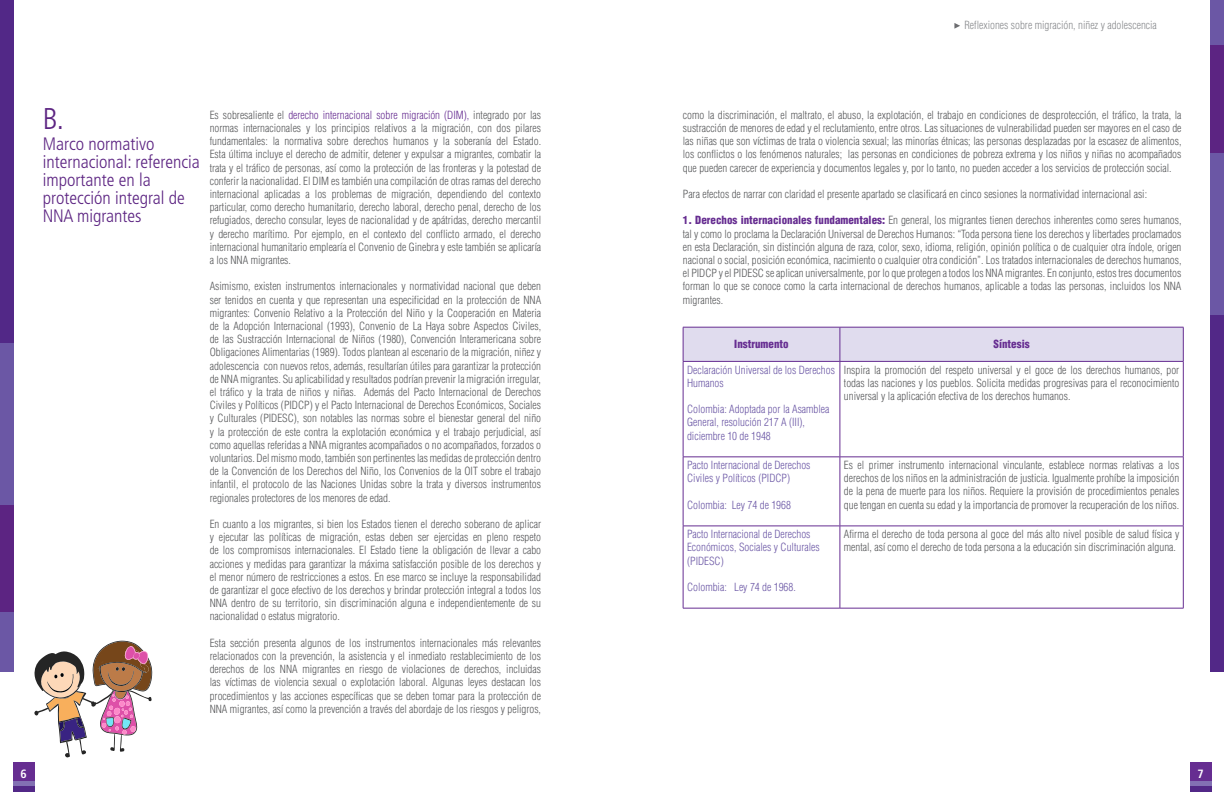
<style>
.page{position:relative;width:1224px;height:792px;background:#fff}
.page>*{position:absolute;margin:0;border:0;box-sizing:border-box;transform-origin:0 0}
.t1{font:300 condensed 30px "Frutiger";color:#5c2482}
.t2{font:300 condensed 18px/18px "Frutiger";color:#5c2482}
.t3{font:700 condensed 12px "Frutiger";color:#fff}
.t4{font:300 condensed 11px/13.2px "Helvetica";color:#58595b;text-align:justify}
.t5{font:300 condensed 11px/13.2px "Helvetica";color:#6b57a5}
.t6{font:300 condensed 11px "Helvetica";color:#888a8d}
.t7{font:900 condensed 11px "Helvetica";color:#662d91}
.s1{font-weight:900;color:#662d91}
.s2{color:#662d91}
</style>
<div class="page">
<div style="left:1210px;top:315px;width:14px;height:357px;background:#522887"></div>
<div style="left:1210px;top:153px;width:14px;height:162px;background:#6b57a5"></div>
<div style="left:1210px;top:45px;width:14px;height:108px;background:#5c2482"></div>
<div style="left:1210px;top:0;width:14px;height:45px;background:#6b57a5"></div>
<div style="left:1190px;top:762px;width:21px;height:30px;background:#662d91"></div>
<div style="left:1190px;top:781px;width:21px;height:6px;background:#8270b3"></div>
<div style="left:1190px;top:787px;width:21px;height:5px;background:#522887"></div>
<svg style="left:954px;top:23px;width:6px;height:6px"></svg>
<div style="left:0;top:0;width:14px;height:343px;background:#522887"></div>
<div style="left:0;top:343px;width:14px;height:162px;background:#6b57a5"></div>
<div style="left:0;top:505px;width:14px;height:108px;background:#5c2482"></div>
<div style="left:0;top:613px;width:14px;height:59px;background:#6b57a5"></div>
<div style="left:13px;top:762px;width:21px;height:30px;background:#662d91"></div>
<div style="left:13px;top:781px;width:21px;height:6px;background:#8270b3"></div>
<div style="left:13px;top:787px;width:21px;height:5px;background:#522887"></div>
<svg style="left:34px;top:641px;width:118px;height:117px"></svg>
<div style="left:684px;top:328px;width:499px;height:33px;background:#e0dcee"></div>
<hr style="left:683px;top:327px;width:157px;height:1px;background:#662d91">
<hr style="left:683px;top:327px;width:1px;height:34px;background:#662d91">
<hr style="left:840px;top:327px;width:344px;height:1px;background:#662d91">
<hr style="left:840px;top:327px;width:1px;height:34px;background:#662d91">
<hr style="left:1183px;top:327px;width:1px;height:34px;background:#662d91">
<hr style="left:683px;top:361px;width:157px;height:1px;background:#662d91">
<hr style="left:683px;top:362px;width:1px;height:95px;background:#662d91">
<hr style="left:840px;top:361px;width:344px;height:1px;background:#662d91">
<hr style="left:840px;top:362px;width:1px;height:95px;background:#662d91">
<hr style="left:1183px;top:362px;width:1px;height:95px;background:#662d91">
<hr style="left:683px;top:457px;width:157px;height:1px;background:#662d91">
<hr style="left:683px;top:457px;width:1px;height:69px;background:#662d91">
<hr style="left:840px;top:457px;width:344px;height:1px;background:#662d91">
<hr style="left:840px;top:457px;width:1px;height:69px;background:#662d91">
<hr style="left:1183px;top:457px;width:1px;height:69px;background:#662d91">
<hr style="left:683px;top:526px;width:157px;height:1px;background:#662d91">
<hr style="left:683px;top:526px;width:1px;height:82px;background:#662d91">
<hr style="left:840px;top:526px;width:344px;height:1px;background:#662d91">
<hr style="left:840px;top:526px;width:1px;height:82px;background:#662d91">
<hr style="left:1183px;top:526px;width:1px;height:82px;background:#662d91">
<hr style="left:683px;top:608px;width:157px;height:1px;background:#662d91">
<hr style="left:840px;top:608px;width:344px;height:1px;background:#662d91">
<p class="t6" style="left:964px;top:18px;width:194px">Reflexiones sobre migración, niñez y adolescencia</p>
<h1 class="t1" style="left:43px;top:101px;width:23px">B.</h1>
<p class="t4" style="left:683px;top:108px;width:500px">como la discriminación, el maltrato, el abuso, la explotación, el trabajo en condiciones de desprotección, el tráfico, la trata, la sustracción de menores de edad y el reclutamiento, entre otros. Las situaciones de vulnerabilidad pueden ser mayores en el caso de las niñas que son víctimas de trata o violencia sexual; las minorías étnicas; las personas desplazadas por la escasez de alimentos, los conflictos o los fenómenos naturales; las personas en condiciones de pobreza extrema y los niños y niñas no acompañados que pueden carecer de experiencia y documentos legales y, por lo tanto, no pueden acceder a los servicios de protección social.</p>
<p class="t4" style="left:683px;top:187px;width:466px">Para efectos de narrar con claridad el presente apartado se clasificará en cinco sesiones la normatividad internacional asi:</p>
<p class="t4" style="left:683px;top:214px;width:500px"><span class="s1">1. Derechos internacionales fundamentales:</span> En general, los migrantes tienen derechos inherentes como seres humanos, tal y como lo proclama la Declaración Universal de Derechos Humanos: “Toda persona tiene los derechos y libertades proclamados en esta Declaración, sin distinción alguna de raza, color, sexo, idioma, religión, opinión política o de cualquier otra índole, origen nacional o social, posición económica, nacimiento o cualquier otra condición”. Los tratados internacionales de derechos humanos, el PIDCP y el PIDESC se aplican universalmente, por lo que protegen a todos los NNA migrantes. En conjunto, estos tres documentos forman lo que se conoce como la carta internacional de derechos humanos, aplicable a todas las personas, incluidos los NNA migrantes.</p>
<p class="t7" style="left:734px;top:337px;width:56px">Instrumento</p>
<p class="t7" style="left:994px;top:337px;width:38px">Síntesis</p>
<p class="t5" style="left:687px;top:363px;width:149px">Declaración Universal de los Derechos<br>Humanos</p>
<p class="t5" style="left:687px;top:403px;width:144px">Colombia: Adoptada por la Asamblea<br>General, resolución 217 A (III), diciembre 10 de 1948</p>
<p class="t4" style="left:210px;top:108px;width:333px">Es sobresaliente el <span class="s2">derecho internacional sobre migración (DIM),</span> integrado por las normas internacionales y los principios relativos a la migración, con dos pilares fundamentales: la normativa sobre derechos humanos y la soberanía del Estado.<br>Esta última incluye el derecho de admitir, detener y expulsar a migrantes, combatir la trata y el tráfico de personas, así como la protección de las fronteras y la potestad de conferir la nacionalidad. El DIM es también una compilación de otras ramas del derecho internacional aplicadas a los problemas de migración, dependiendo del contexto particular, como derecho humanitario, derecho laboral, derecho penal, derecho de los refugiados, derecho consular, leyes de nacionalidad y de apátridas, derecho mercantil y derecho marítimo. Por ejemplo, en el contexto del conflicto armado, el derecho internacional humanitario emplearía el Convenio de Ginebra y este también se aplicaría a los NNA migrantes.</p>
<p class="t4" style="left:210px;top:280px;width:333px">Asimismo, existen instrumentos internacionales y normatividad nacional que deben ser tenidos en cuenta y que representan una especificidad en la protección de NNA migrantes: Convenio Relativo a la Protección del Niño y la Cooperación en Materia de la Adopción Internacional (1993), Convenio de La Haya sobre Aspectos Civiles, de las Sustracción Internacional de Niños (1980), Convención Interamericana sobre Obligaciones Alimentarias (1989). Todos plantean al escenario de la migración, niñez y adolescencia con nuevos retos, además, resultarían útiles para garantizar la protección de NNA migrantes. Su aplicabilidad y resultados podrían prevenir la migración irregular, el tráfico y la trata de niños y niñas. Además del Pacto Internacional de Derechos Civiles y Políticos (PIDCP) y el Pacto Internacional de Derechos Económicos, Sociales y Culturales (PIDESC), son notables las normas sobre el bienestar general del niño y la protección de este contra la explotación económica y el trabajo perjudicial, así como aquellas referidas a NNA migrantes acompañados o no acompañados, forzados o voluntarios. Del mismo modo, también son pertinentes las medidas de protección dentro de la Convención de los Derechos del Niño, los Convenios de la OIT sobre el trabajo infantil, el protocolo de las Naciones Unidas sobre la trata y diversos instrumentos regionales protectores de los menores de edad.</p>
<p class="t4" style="left:210px;top:517px;width:333px">En cuanto a los migrantes, si bien los Estados tienen el derecho soberano de aplicar y ejecutar las políticas de migración, estas deben ser ejercidas en pleno respeto de los compromisos internacionales. El Estado tiene la obligación de llevar a cabo acciones y medidas para garantizar la máxima satisfacción posible de los derechos y el menor número de restricciones a estos. En ese marco se incluye la responsabilidad de garantizar el goce efectivo de los derechos y brindar protección integral a todos los NNA dentro de su territorio, sin discriminación alguna e independientemente de su nacionalidad o estatus migratorio.</p>
<p class="t4" style="left:210px;top:636px;width:333px">Esta sección presenta algunos de los instrumentos internacionales más relevantes relacionados con la prevención, la asistencia y el inmediato restablecimiento de los derechos de los NNA migrantes en riesgo de violaciones de derechos, incluidas las víctimas de violencia sexual o explotación laboral. Algunas leyes destacan los procedimientos y las acciones específicas que se deben tomar para la protección de NNA migrantes, así como la prevención a través del abordaje de los riesgos y peligros,</p>
<h2 class="t2" style="left:43px;top:135px;width:158px">Marco normativo internacional: referencia importante en la protección integral de<br>NNA migrantes</h2>
<p class="t4" style="left:844px;top:363px;width:337px">Inspira la promoción del respeto universal y el goce de los derechos humanos, por todas las naciones y los pueblos. Solicita medidas progresivas para el reconocimiento universal y la aplicación efectiva de los derechos humanos.</p>
<p class="t5" style="left:687px;top:458px;width:125px">Pacto Internacional de Derechos<br>Civiles y Políticos (PIDCP)</p>
<p class="t5" style="left:687px;top:498px;width:105px">Colombia: Ley 74 de 1968</p>
<p class="t4" style="left:844px;top:458px;width:337px">Es el primer instrumento internacional vinculante, establece normas relativas a los derechos de los niños en la administración de justicia. Igualmente prohíbe la imposición de la pena de muerte para los niños. Requiere la provisión de procedimientos penales que tengan en cuenta su edad y la importancia de promover la recuperación de los niños.</p>
<p class="t4" style="left:844px;top:527px;width:337px">Afirma el derecho de toda persona al goce del más alto nivel posible de salud física y mental, así como el derecho de toda persona a la educación sin discriminación alguna.</p>
<p class="t5" style="left:687px;top:527px;width:134px">Pacto Internacional de Derechos<br>Económicos, Sociales y Culturales (PIDESC)</p>
<p class="t5" style="left:687px;top:580px;width:110px">Colombia: Ley 74 de 1968.</p>
<p class="t3" style="left:21px;top:767px;width:8px">6</p>
<p class="t3" style="left:1197px;top:767px;width:8px">7</p>
</div>
